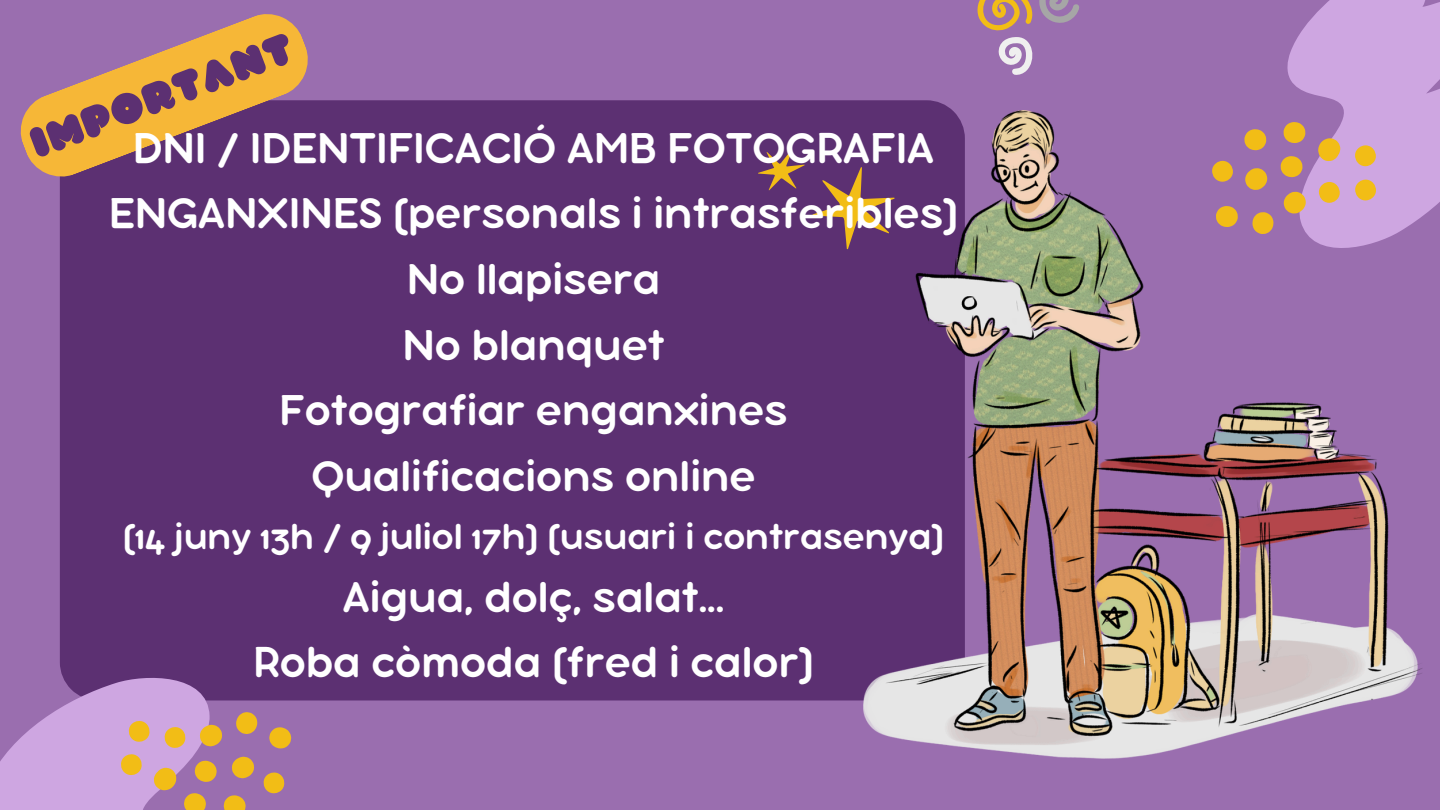
<style>
.page{position:relative;width:1440px;height:810px;background:#9a6eaf}
.page>*{position:absolute;margin:0;border:0;box-sizing:border-box;transform-origin:0 0}
.t1{font:47px "Bubbleboddy Neue";color:#fff}
.t2{font:43px "Avatar";color:#5c3072}
.t3{font:39.4px "Bubbleboddy Neue";color:#fff}
</style>
<div class="page">
<div style="left:60px;top:100px;width:893px;height:600px;background:#5c3072"></div>
<img style="left:863px;top:111px;width:559px;height:648px">
<svg style="left:20px;top:14px;width:289px;height:164px"></svg>
<svg style="left:755px;top:145px;width:144px;height:111px;background:#704365"></svg>
<svg style="left:0;top:618px;width:248px;height:192px"></svg>
<svg style="left:118px;top:709px;width:174px;height:101px"></svg>
<svg style="left:1270px;top:0;width:170px;height:278px;fill:#cea6e1"></svg>
<svg style="left:1317px;top:137px;width:24px;height:25px"></svg>
<svg style="left:1354px;top:179px;width:23px;height:22px"></svg>
<svg style="left:1318px;top:181px;width:23px;height:23px"></svg>
<svg style="left:1283px;top:191px;width:24px;height:23px"></svg>
<svg style="left:1252px;top:211px;width:22px;height:24px"></svg>
<svg style="left:1280px;top:155px;width:23px;height:23px"></svg>
<svg style="left:1244px;top:167px;width:24px;height:24px"></svg>
<svg style="left:1283px;top:121px;width:23px;height:23px"></svg>
<svg style="left:1244px;top:128px;width:23px;height:23px"></svg>
<svg style="left:1354px;top:145px;width:23px;height:22px"></svg>
<svg style="left:1215px;top:205px;width:24px;height:23px"></svg>
<svg style="left:1211px;top:160px;width:23px;height:23px"></svg>
<svg style="left:977px;top:0;width:102px;height:75px"></svg>
<p class="t2" style="left:27px;top:129px;width:278px;rotate:-21deg">IMPORTANT</p>
<p class="t1" style="left:133px;top:133px;width:803px">DNI / IDENTIFICACIÓ AMB FOTOGRAFIA</p>
<h1 class="t1" style="left:109px;top:198px;width:851px">ENGANXINES (personals i intrasferibles)</h1>
<p class="t1" style="left:407px;top:264px;width:255px">No llapisera</p>
<p class="t1" style="left:402px;top:330px;width:264px">No blanquet</p>
<p class="t1" style="left:279px;top:395px;width:510px">Fotografiar enganxines</p>
<p class="t1" style="left:311px;top:461px;width:446px">Qualificacions online</p>
<p class="t3" style="left:123px;top:524px;width:823px">(14 juny 13h / 9 juliol 17h) (usuari i contrasenya)</p>
<p class="t1" style="left:343px;top:582px;width:383px">Aigua, dolç, salat...</p>
<p class="t1" style="left:253px;top:647px;width:562px">Roba còmoda (fred i calor)</p>
</div>
